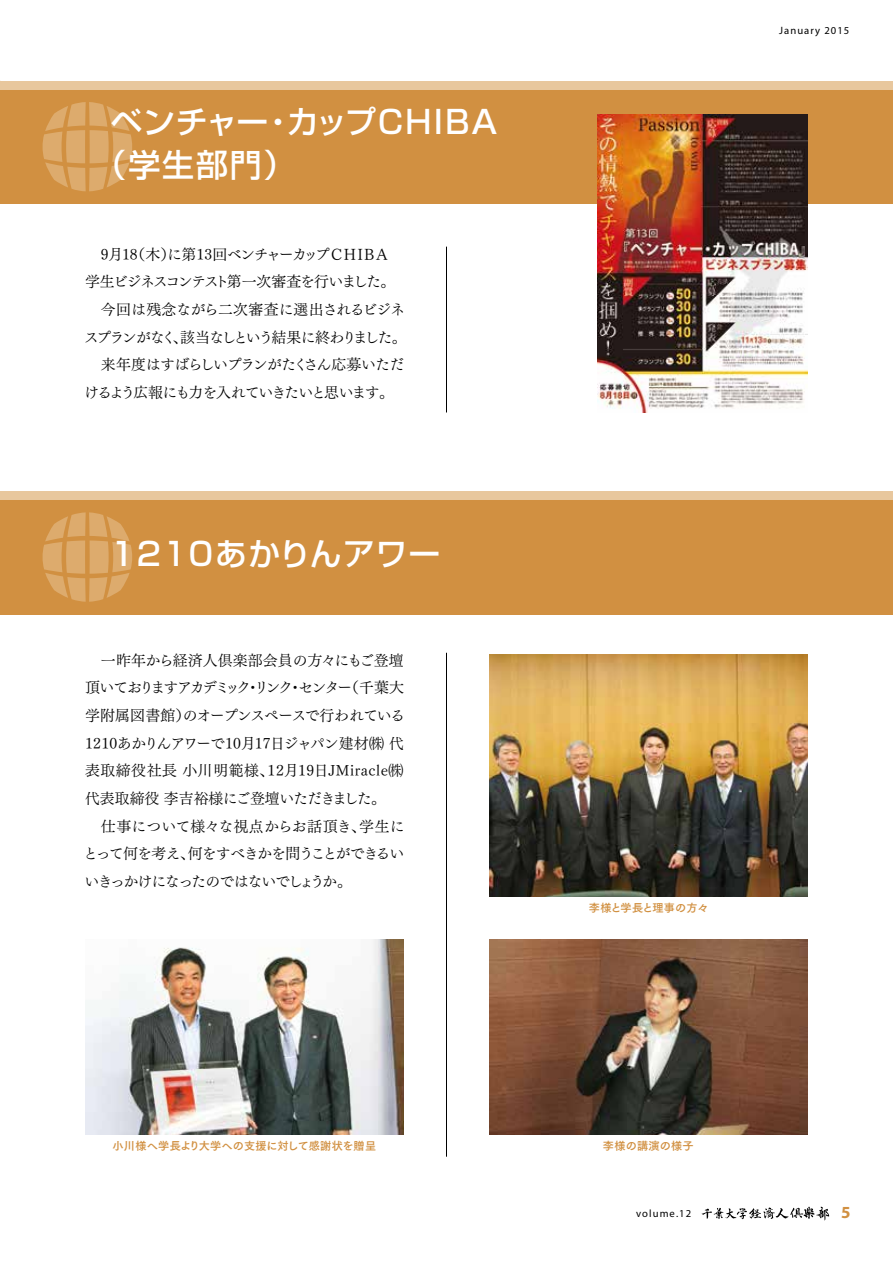
<style>
.page{position:relative;width:893px;height:1263px;background:#fff}
.page>*{position:absolute;margin:0;border:0;box-sizing:border-box;transform-origin:0 0}
.t1{font:500 31.95px/42.5px "Shin Go Pro";letter-spacing:-.06em;color:#fff}
.t2{font:500 31.95px "Shin Go Pro";letter-spacing:.045em;color:#fff}
.t3{font:700 16.95px "Myriad Pro";color:#d19041}
.t4{font:14.85px/27.6px "Tsuku Min Pro R";letter-spacing:-.06em;color:#000;text-align:justify}
.t5{font:14.85px "Tsuku Min Pro R";letter-spacing:-.095em;color:#000}
.t6{font:14.85px "Tsuku Min Pro R";letter-spacing:-.13em;color:#000}
.t7{font:14.85px "Tsuku Min Pro R";letter-spacing:-.11em;color:#000}
.t8{font:14.85px "Tsuku Min Pro R";letter-spacing:-.12em;color:#000}
.t9{font:14.85px "Tsuku Min Pro R";letter-spacing:-.02em;color:#000}
.t10{font:11.1px "Tsuku Go Pro B";letter-spacing:.01em;color:#d19041}
.t11{font:10.65px "Myriad";letter-spacing:.1em;color:#000}
</style>
<div class="page">
<svg style="left:702px;top:1206px;width:127px;height:14px"></svg>
<hr style="left:446px;top:247px;width:1px;height:165px;background:#000">
<div style="left:0;top:89px;width:893px;height:115px;background:#d19041"></div>
<div style="left:0;top:81px;width:893px;height:8px;background:#e8c79d"></div>
<svg style="left:42px;top:102px;width:90px;height:89px"></svg>
<div style="left:0;top:500px;width:893px;height:114px;background:#d19041"></div>
<div style="left:0;top:491px;width:893px;height:9px;background:#e8c79d"></div>
<svg style="left:42px;top:512px;width:90px;height:90px"></svg>
<hr style="left:446px;top:653px;width:1px;height:504px;background:#000">
<img style="left:489px;top:654px;width:319px;height:243px">
<img style="left:489px;top:940px;width:319px;height:195px">
<img style="left:85px;top:940px;width:319px;height:195px">
<img style="left:598px;top:115px;width:210px;height:297px">
<h1 class="t1" style="left:95px;top:97px;width:407px;text-indent:16px">ベンチャー・カップＣＨＩＢＡ（学生部門）</h1>
<p class="t5" style="left:101px;top:241px;width:304px">9月18（木）に第13回ベンチャーカップＣＨＩＢＡ　</p>
<p class="t7" style="left:85px;top:268px;width:312px">学生ビジネスコンテスト第一次審査を行いました。</p>
<p class="t9" style="left:101px;top:296px;width:306px">今回は残念ながら二次審査に選出されるビジネ</p>
<p class="t6" style="left:84px;top:324px;width:324px">スプランがなく、該当なしという結果に終わりました。</p>
<p class="t4" style="left:101px;top:349px;width:305px">来年度はすばらしいプランがたくさん応募いただ</p>
<p class="t8" style="left:84px;top:379px;width:311px">けるよう広報にも力を入れていきたいと思います。</p>
<h1 class="t2" style="left:111px;top:528px;width:331px">1210あかりんアワー</h1>
<p class="t4" style="left:85px;top:645px;width:321px;text-indent:16px">一昨年から経済人倶楽部会員の方々にもご登壇頂いておりますアカデミック・リンク・センター（千葉大学附属図書館）のオープンスペースで行われている1210あかりんアワーで10月17日ジャパン建材㈱ 代表取締役社長 小川明範様、12月19日JMiracle㈱代表取締役 李吉裕様にご登壇いただきました。</p>
<p class="t4" style="left:83px;top:810px;width:323px;text-indent:18px">仕事について様々な視点からお話頂き、学生にとって何を考え、何をすべきかを問うことができるいいきっかけになったのではないでしょうか。</p>
<p class="t11" style="left:779px;top:25px;width:72px">January 2015</p>
<p class="t10" style="left:589px;top:898px;width:121px">李様と学長と理事の方々</p>
<p class="t10" style="left:112px;top:1136px;width:265px">小川様へ学長より大学への支援に対して感謝状を贈呈</p>
<p class="t10" style="left:603px;top:1136px;width:92px">李様の講演の様子</p>
<p class="t11" style="left:636px;top:1208px;width:57px">volume.12</p>
<p class="t3" style="left:841px;top:1201px;width:11px">5</p>
</div>
